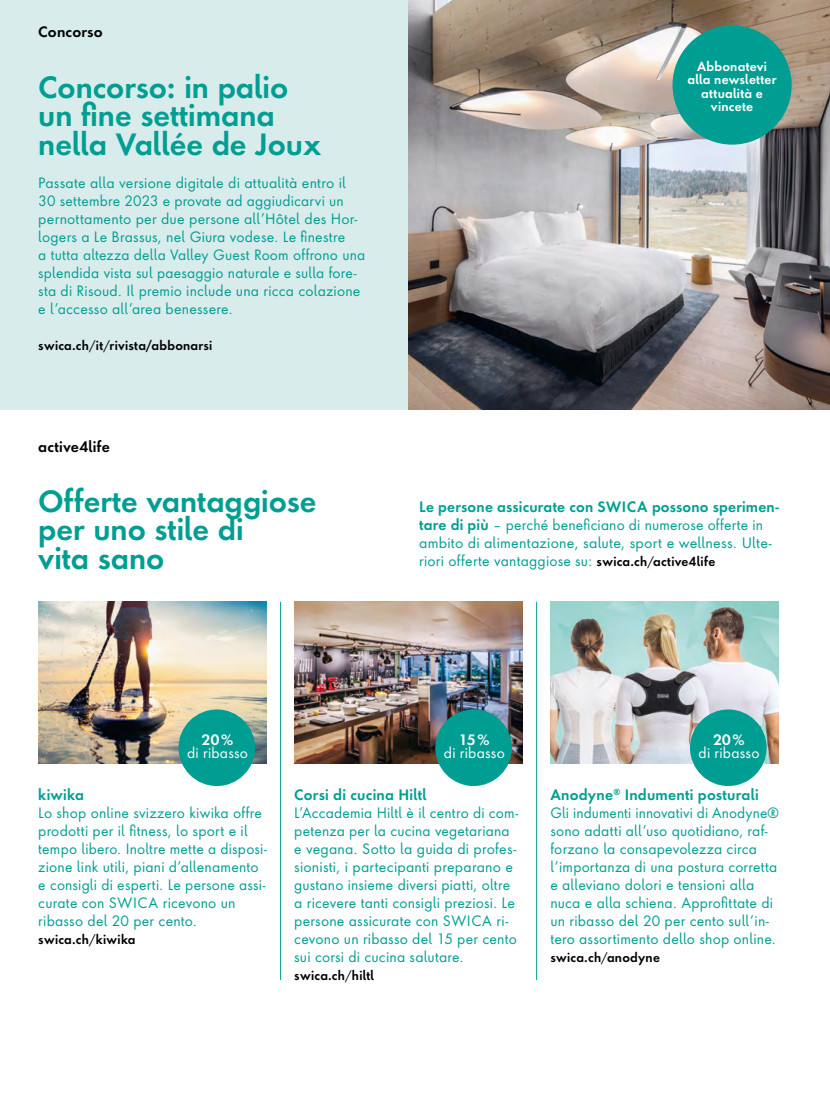
<style>
.page{position:relative;width:830px;height:1106px;background:#fff}
.page>*{position:absolute;margin:0;border:0;box-sizing:border-box;transform-origin:0 0}
.Headline_2_19pt{font:600 28.5px/28.5px "Futura Next";letter-spacing:-.005em;color:#009e92}
.Lauftext_9_3pt_12pt{font:13.95px/18px "Futura Next";letter-spacing:.015em;color:#009e92}
.Boxtext_8pt_9_5pt{font:13.95px "Futura Next";letter-spacing:.02em;color:#fff}
.Lauftext_9_3pt_12pt-2{font:600 13.95px "Futura Next";letter-spacing:.015em;color:#009e92}
.Rubrikentitel_9_3pt{font:600 13.95px "Futura Next";letter-spacing:.015em;color:#000}
.Boxtext_8pt_9_5pt-2{font:600 13.95px "Futura Next";color:#fff}
.Lauftext_9_3pt_12pt-3{font:600 12px "Futura Next";letter-spacing:.025em;color:#000}
.t1{font:600 12px/13.5px "Futura Next";letter-spacing:.02em;color:#fff;text-align:center}
.s1{font-weight:400}
.s2{font-weight:600}
.s3{font-weight:600;font-size:12px;color:#000}
.s4{font-size:12px;color:#000}
</style>
<div class="page">
<div style="left:0;top:0;width:829px;height:409px;background:#d8eceb"></div>
<img style="left:38px;top:602px;width:229px;height:162px">
<img style="left:550px;top:602px;width:228px;height:162px">
<img style="left:294px;top:602px;width:228px;height:162px">
<img style="left:408px;top:0;width:421px;height:409px">
<hr style="left:280px;top:602px;width:1px;height:378px;background:#009e92">
<hr style="left:536px;top:602px;width:1px;height:378px;background:#009e92">
<div style="left:672px;top:26px;width:119px;height:119px;background:#009e92;border-radius:50%"></div>
<div style="left:178px;top:709px;width:77px;height:77px;background:#009e92;border-radius:50%"></div>
<div style="left:435px;top:709px;width:76px;height:77px;background:#009e92;border-radius:50%"></div>
<div style="left:689px;top:709px;width:77px;height:77px;background:#009e92;border-radius:50%"></div>
<p class="Rubrikentitel_9_3pt" style="left:38px;top:23px;width:66px">Concorso</p>
<p class="Headline_2_19pt" style="left:38px;top:72px;width:284px">Concorso: in palio un fine settimana nella Vallée de Joux</p>
<p class="Lauftext_9_3pt_12pt" style="left:38px;top:173px;width:328px">Passate alla versione digitale di attualità entro il 30 settembre 2023 e provate ad aggiudicarvi un pernottamento per due persone all’Hôtel des Hor&shy;logers a Le Brassus, nel Giura vodese. Le finestre<br>a tutta altezza della Valley Guest Room offrono una splendida vista sul paesaggio naturale e sulla fore&shy;sta di Risoud. Il premio include una ricca colazione e l’accesso all’area benessere.</p>
<p class="Lauftext_9_3pt_12pt-3" style="left:38px;top:337px;width:175px">swica.ch<span class="s1">/</span>it<span class="s1">/</span>rivista/abbonarsi</p>
<p class="Rubrikentitel_9_3pt" style="left:38px;top:437px;width:73px">active4life</p>
<p class="Headline_2_19pt" style="left:38px;top:486px;width:279px">Offerte vantaggiose per uno stile di<br>vita sano</p>
<p class="t1" style="left:687px;top:59px;width:91px">Abbonatevi alla newsletter attualità e vincete</p>
<p class="Lauftext_9_3pt_12pt" style="left:419px;top:497px;width:361px"><span class="s2">Le persone assicurate con SWICA possono sperimen&shy;tare di più</span> – perché beneficiano di numerose offerte in ambito di alimentazione, salute, sport e wellness. Ulte&shy;riori offerte vantaggiose su: <span class="s3">swica.ch</span><span class="s4">/</span><span class="s3">active4life</span></p>
<p class="Boxtext_8pt_9_5pt-2" style="left:202px;top:730px;width:33px">20%</p>
<p class="Boxtext_8pt_9_5pt" style="left:187px;top:743px;width:62px">di ribasso</p>
<p class="Boxtext_8pt_9_5pt-2" style="left:459px;top:730px;width:32px">15%</p>
<p class="Boxtext_8pt_9_5pt" style="left:443px;top:743px;width:62px">di ribasso</p>
<p class="Boxtext_8pt_9_5pt-2" style="left:713px;top:730px;width:33px">20%</p>
<p class="Boxtext_8pt_9_5pt" style="left:698px;top:743px;width:62px">di ribasso</p>
<p class="Lauftext_9_3pt_12pt-2" style="left:38px;top:785px;width:47px">kiwika</p>
<p class="Lauftext_9_3pt_12pt" style="left:38px;top:803px;width:230px">Lo shop online svizzero kiwika offre prodotti per il fitness, lo sport e il tempo libero. Inoltre mette a disposi&shy;zione link utili, piani d’allenamento e consigli di esperti. Le persone assi&shy;curate con SWICA ricevono un ribasso del 20 per cento.</p>
<p class="Lauftext_9_3pt_12pt-3" style="left:38px;top:931px;width:99px">swica.ch<span class="s1">/</span>kiwika</p>
<p class="Lauftext_9_3pt_12pt-2" style="left:294px;top:785px;width:134px">Corsi di cucina Hiltl</p>
<p class="Lauftext_9_3pt_12pt" style="left:294px;top:803px;width:225px">L’Accademia Hiltl è il centro di com&shy;petenza per la cucina vegetariana e vegana. Sotto la guida di profes&shy;sionisti, i partecipanti preparano e gustano insieme diversi piatti, oltre a ricevere tanti consigli preziosi. Le persone assicurate con SWICA ri&shy;cevono un ribasso del 15 per cento sui corsi di cucina salutare.</p>
<p class="Lauftext_9_3pt_12pt-3" style="left:294px;top:967px;width:81px">swica.ch<span class="s1">/</span>hiltl</p>
<p class="Lauftext_9_3pt_12pt" style="left:550px;top:785px;width:230px"><span class="s2">Anodyne</span><sup>®</sup> <span class="s2">Indumenti posturali </span>Gli indumenti innovativi di Anodyne® sono adatti all’uso quotidiano, raf&shy;forzano la consapevolezza circa l’importanza di una postura corretta e alleviano dolori e tensioni alla nuca e alla schiena. Approfittate di un ribasso del 20 per cento sull’in&shy;tero assortimento dello shop online.</p>
<p class="Lauftext_9_3pt_12pt-3" style="left:550px;top:949px;width:111px">swica.ch<span class="s1">/</span>anodyne</p>
</div>
